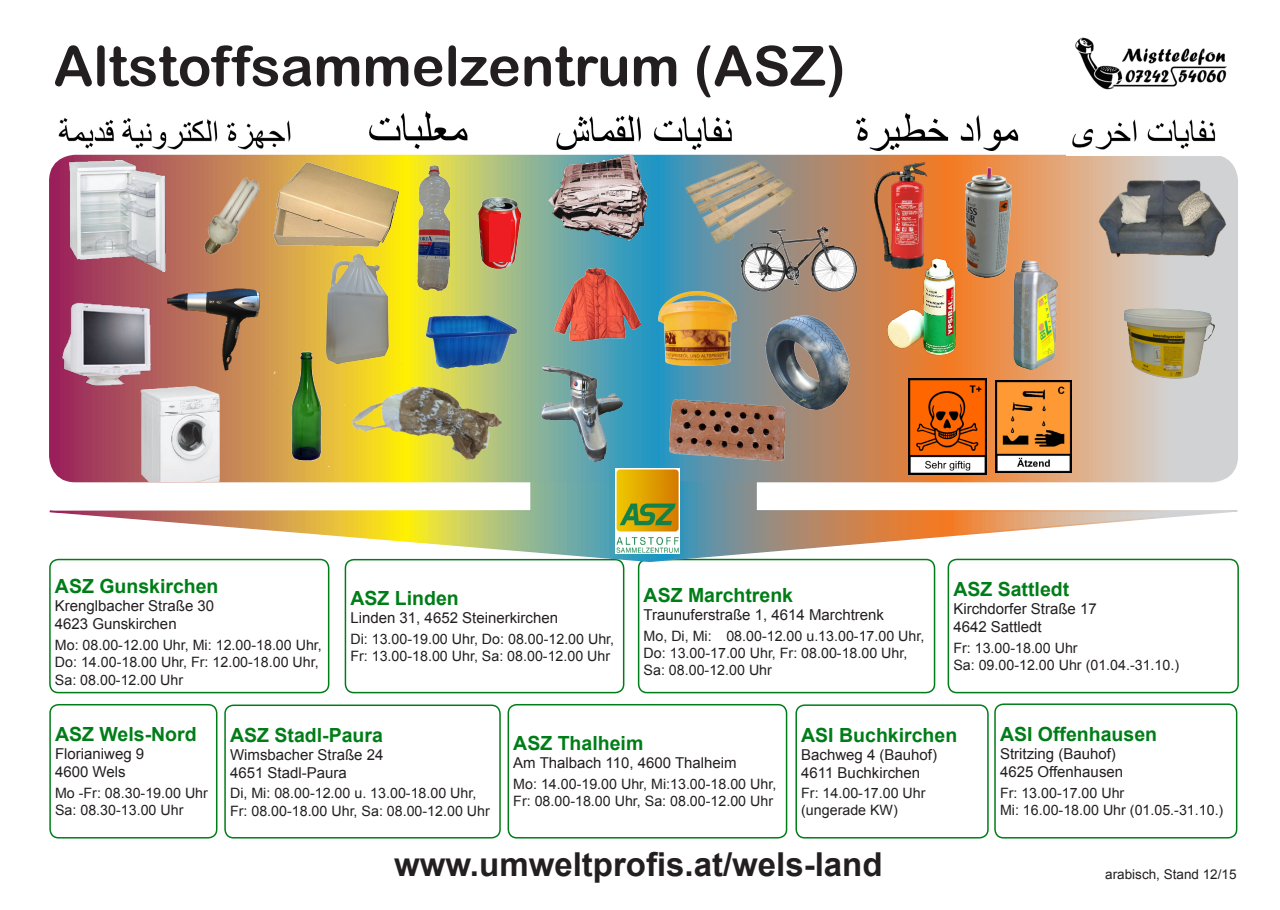
<style>
.page{position:relative;width:1280px;height:910px;background:#fff}
.page>*{position:absolute;margin:0;border:0;box-sizing:border-box;transform-origin:0 0}
.t1{font:55.5px "Arial Rounded MT Bold";color:#231f20}
.t2{font:700 33px "Arial";color:#231f20}
.t3{font:700 19.5px "Arial";color:#007d18}
.t4{font:15px "Arial";color:#231f20}
.t5{font:14.25px/17.1px "Arial";color:#231f20}
.t6{font:13.5px "Arial";color:#231f20}
</style>
<div class="page">
<div style="left:795px;top:704px;width:194px;height:134px;border:2px solid #007d18;border-radius:9px"></div>
<div style="left:49px;top:559px;width:280px;height:134px;border:2px solid #007d18;border-radius:9px"></div>
<div style="left:345px;top:559px;width:279px;height:134px;border:2px solid #007d18;border-radius:9px"></div>
<div style="left:638px;top:559px;width:297px;height:134px;border:2px solid #007d18;border-radius:9px"></div>
<div style="left:994px;top:703px;width:243px;height:135px;border:2px solid #007d18;border-radius:9px"></div>
<div style="left:948px;top:559px;width:291px;height:134px;border:2px solid #007d18;border-radius:9px"></div>
<div style="left:224px;top:704px;width:277px;height:134px;border:2px solid #007d18;border-radius:9px"></div>
<div style="left:508px;top:704px;width:279px;height:134px;border:2px solid #007d18;border-radius:9px"></div>
<svg style="left:50px;top:156px;width:1187px;height:323px;background:#b49d7b"></svg>
<svg style="left:49px;top:479px;width:1189px;height:84px"></svg>
<img style="left:62px;top:161px;width:110px;height:110px">
<img style="left:164px;top:285px;width:100px;height:86px">
<img style="left:198px;top:171px;width:64px;height:90px">
<img style="left:139px;top:384px;width:86px;height:97px">
<img style="left:49px;top:301px;width:114px;height:87px">
<img style="left:266px;top:341px;width:79px;height:126px">
<img style="left:272px;top:161px;width:127px;height:86px">
<img style="left:417px;top:165px;width:32px;height:125px">
<img style="left:548px;top:154px;width:102px;height:87px">
<img style="left:765px;top:316px;width:85px;height:93px">
<img style="left:965px;top:167px;width:46px;height:110px">
<img style="left:909px;top:379px;width:77px;height:95px">
<img style="left:874px;top:161px;width:54px;height:109px">
<img style="left:880px;top:249px;width:88px;height:120px">
<img style="left:1093px;top:166px;width:141px;height:94px">
<img style="left:669px;top:400px;width:115px;height:61px">
<img style="left:738px;top:223px;width:121px;height:70px">
<img style="left:996px;top:380px;width:75px;height:93px">
<img style="left:616px;top:468px;width:64px;height:85px">
<img style="left:1075px;top:37px;width:152px;height:52px">
<img style="left:479px;top:198px;width:41px;height:70px">
<img style="left:541px;top:365px;width:81px;height:96px">
<img style="left:1013px;top:260px;width:44px;height:109px">
<img style="left:686px;top:161px;width:109px;height:82px">
<img style="left:554px;top:268px;width:86px;height:73px">
<img style="left:658px;top:292px;width:78px;height:74px">
<img style="left:1123px;top:308px;width:91px;height:71px">
<div style="left:489px;top:215px;width:22px;height:47px;background:#ee1d23"></div>
<div style="left:49px;top:704px;width:168px;height:134px;border:2px solid #007d18;border-radius:9px"></div>
<img style="left:350px;top:355px;width:166px;height:113px">
<img style="left:327px;top:255px;width:62px;height:109px">
<img style="left:423px;top:315px;width:93px;height:53px">
<img style="left:58px;top:118px;width:233px;height:32px">
<img style="left:369px;top:111px;width:99px;height:38px">
<img style="left:556px;top:114px;width:176px;height:36px">
<img style="left:856px;top:112px;width:163px;height:39px">
<img style="left:1072px;top:119px;width:144px;height:31px">
<p class="t1" style="left:54px;top:33px;width:794px">Altstoffsammelzentrum (ASZ)</p>
<p class="t3" style="left:55px;top:572px;width:165px">ASZ Gunskirchen</p>
<p class="t4" style="left:55px;top:595px;width:161px">Krenglbacher Straße 30</p>
<p class="t4" style="left:55px;top:613px;width:123px">4623 Gunskirchen</p>
<p class="t5" style="left:55px;top:636px;width:268px">Mo: 08.00-12.00 Uhr, Mi: 12.00-18.00 Uhr,<br>Do: 14.00-18.00 Uhr, Fr: 12.00-18.00 Uhr,</p>
<p class="t5" style="left:55px;top:671px;width:130px">Sa: 08.00-12.00 Uhr</p>
<p class="t3" style="left:350px;top:585px;width:110px">ASZ Linden</p>
<p class="t4" style="left:350px;top:608px;width:209px">Linden 31, 4652 Steinerkirchen</p>
<p class="t5" style="left:350px;top:630px;width:265px">Di: 13.00-19.00 Uhr, Do: 08.00-12.00 Uhr,</p>
<p class="t5" style="left:350px;top:647px;width:261px">Fr: 13.00-18.00 Uhr, Sa: 08.00-12.00 Uhr</p>
<p class="t3" style="left:644px;top:582px;width:151px">ASZ Marchtrenk</p>
<p class="t4" style="left:644px;top:605px;width:242px">Traunuferstraße 1, 4614 Marchtrenk</p>
<p class="t5" style="left:644px;top:627px;width:282px">Mo, Di, Mi: 08.00-12.00 u.13.00-17.00 Uhr,</p>
<p class="t5" style="left:644px;top:645px;width:265px">Do: 13.00-17.00 Uhr, Fr: 08.00-18.00 Uhr,<br>Sa: 08.00-12.00 Uhr</p>
<p class="t3" style="left:953px;top:576px;width:117px">ASZ Sattledt</p>
<p class="t4" style="left:953px;top:599px;width:145px">Kirchdorfer Straße 17</p>
<p class="t4" style="left:953px;top:617px;width:90px">4642 Sattledt</p>
<p class="t5" style="left:953px;top:639px;width:126px">Fr: 13.00-18.00 Uhr</p>
<p class="t5" style="left:953px;top:656px;width:227px">Sa: 09.00-12.00 Uhr (01.04.-31.10.)</p>
<p class="t3" style="left:55px;top:721px;width:143px">ASZ Wels-Nord</p>
<p class="t4" style="left:55px;top:744px;width:91px">Florianiweg 9</p>
<p class="t4" style="left:55px;top:762px;width:72px">4600 Wels</p>
<p class="t5" style="left:55px;top:784px;width:154px">Mo -Fr: 08.30-19.00 Uhr</p>
<p class="t5" style="left:55px;top:802px;width:130px">Sa: 08.30-13.00 Uhr</p>
<p class="t3" style="left:230px;top:721px;width:154px">ASZ Stadl-Paura</p>
<p class="t4" style="left:230px;top:744px;width:155px">Wimsbacher Straße 24</p>
<p class="t4" style="left:230px;top:762px;width:118px">4651 Stadl-Paura</p>
<p class="t5" style="left:230px;top:785px;width:248px">Di, Mi: 08.00-12.00 u. 13.00-18.00 Uhr,</p>
<p class="t5" style="left:230px;top:802px;width:261px">Fr: 08.00-18.00 Uhr, Sa: 08.00-12.00 Uhr</p>
<p class="t3" style="left:513px;top:730px;width:132px">ASZ Thalheim</p>
<p class="t4" style="left:513px;top:753px;width:225px">Am Thalbach 110, 4600 Thalheim</p>
<p class="t5" style="left:513px;top:775px;width:264px">Mo: 14.00-19.00 Uhr, Mi:13.00-18.00 Uhr,<br>Fr: 08.00-18.00 Uhr, Sa: 08.00-12.00 Uhr</p>
<p class="t3" style="left:801px;top:721px;width:158px">ASI Buchkirchen</p>
<p class="t4" style="left:801px;top:744px;width:137px">Bachweg 4 (Bauhof)</p>
<p class="t4" style="left:801px;top:762px;width:120px">4611 Buchkirchen</p>
<p class="t5" style="left:801px;top:785px;width:126px">Fr: 14.00-17.00 Uhr</p>
<p class="t5" style="left:801px;top:802px;width:98px">(ungerade KW)</p>
<p class="t2" style="left:394px;top:841px;width:490px">www.umweltprofis.at/wels-land</p>
<p class="t3" style="left:1000px;top:721px;width:159px">ASI Offenhausen</p>
<p class="t4" style="left:1000px;top:744px;width:117px">Stritzing (Bauhof)</p>
<p class="t4" style="left:1000px;top:762px;width:125px">4625 Offenhausen</p>
<p class="t5" style="left:1000px;top:784px;width:126px">Fr: 13.00-17.00 Uhr</p>
<p class="t5" style="left:1000px;top:801px;width:225px">Mi: 16.00-18.00 Uhr (01.05.-31.10.)</p>
<p class="t6" style="left:1105px;top:865px;width:133px">arabisch, Stand 12/15</p>
</div>
